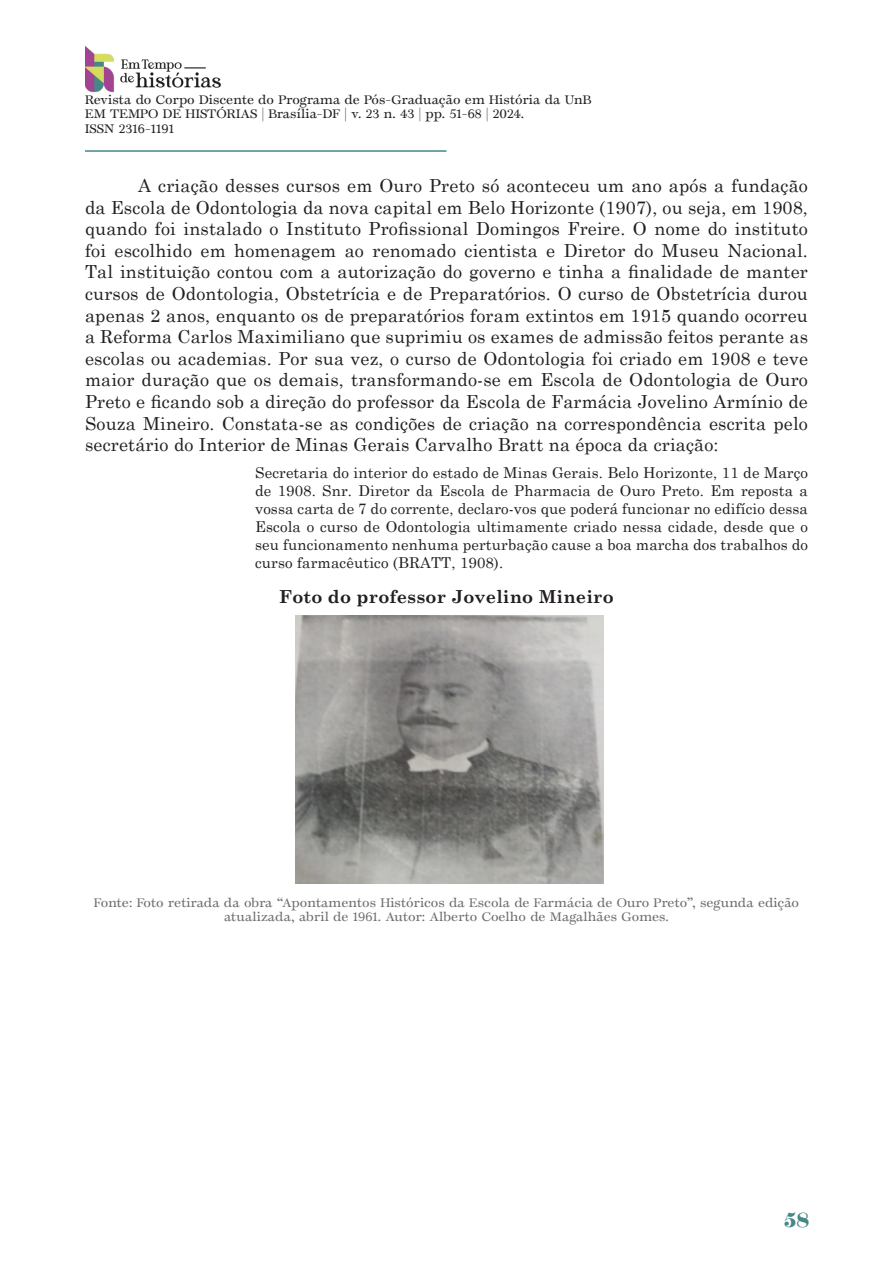
<style>
.page{position:relative;width:893px;height:1263px;background:#fff}
.page>*{position:absolute;margin:0;border:0;box-sizing:border-box;transform-origin:0 0}
.t1{font:900 21px "Temeraire Display";color:#458887}
.t2{font:18px/21.6px "Century Schoolbook";letter-spacing:.01em;color:#231f20;text-align:justify}
.t3{font:700 18px "Century Schoolbook";letter-spacing:.01em;color:#231f20}
.t4{font:15px/18px "Century Schoolbook";letter-spacing:.01em;color:#231f20;text-align:justify}
.t5{font:12px/14.4px "Temeraire";color:#6c6d70;text-align:center}
.t6{font:12px/14.4px "Temeraire";letter-spacing:.005em;color:#231f20}
</style>
<div class="page">
<img style="left:85px;top:46px;width:136px;height:47px">
<hr style="left:85px;top:150px;width:361px;height:2px;background:#458887">
<img style="left:296px;top:616px;width:308px;height:267px">
<p class="t6" style="left:85px;top:93px;width:508px">Revista do Corpo Discente do Programa de Pós-Graduação em História da UnB<br>EM TEMPO DE HISTÓRIAS | Brasília-DF | v. 23 n. 43 | pp. 51-68 | 2024.<br>ISSN 2316-1191</p>
<p class="t2" style="left:85px;top:173px;width:724px;text-indent:53px">A criação desses cursos em Ouro Preto só aconteceu um ano após a fundação da Escola de Odontologia da nova capital em Belo Horizonte (1907), ou seja, em 1908, quando foi instalado o Instituto Profissional Domingos Freire. O nome do instituto foi escolhido em homenagem ao renomado cientista e Diretor do Museu Nacional.<br>Tal instituição contou com a autorização do governo e tinha a finalidade de manter cursos de Odontologia, Obstetrícia e de Preparatórios. O curso de Obstetrícia durou apenas 2 anos, enquanto os de preparatórios foram extintos em 1915 quando ocorreu a Reforma Carlos Maximiliano que suprimiu os exames de admissão feitos perante as escolas ou academias. Por sua vez, o curso de Odontologia foi criado em 1908 e teve maior duração que os demais, transformando-se em Escola de Odontologia de Ouro Preto e ficando sob a direção do professor da Escola de Farmácia Jovelino Armínio de Souza Mineiro. Constata-se as condições de criação na correspondência escrita pelo secretário do Interior de Minas Gerais Carvalho Bratt na época da criação:</p>
<p class="t4" style="left:255px;top:462px;width:554px">Secretaria do interior do estado de Minas Gerais. Belo Horizonte, 11 de Março de 1908. Snr. Diretor da Escola de Pharmacia de Ouro Preto. Em reposta a vossa carta de 7 do corrente, declaro-vos que poderá funcionar no edifício dessa Escola o curso de Odontologia ultimamente criado nessa cidade, desde que o seu funcionamento nenhuma perturbação cause a boa marcha dos trabalhos do curso farmacêutico (BRATT, 1908).</p>
<p class="t3" style="left:279px;top:582px;width:336px">Foto do professor Jovelino Mineiro</p>
<p class="t5" style="left:94px;top:896px;width:707px">Fonte: Foto retirada da obra “Apontamentos Históricos da Escola de Farmácia de Ouro Preto”, segunda edição atualizada, abril de 1961. Autor: Alberto Coelho de Magalhães Gomes.</p>
<p class="t1" style="left:784px;top:1206px;width:27px">58</p>
</div>
